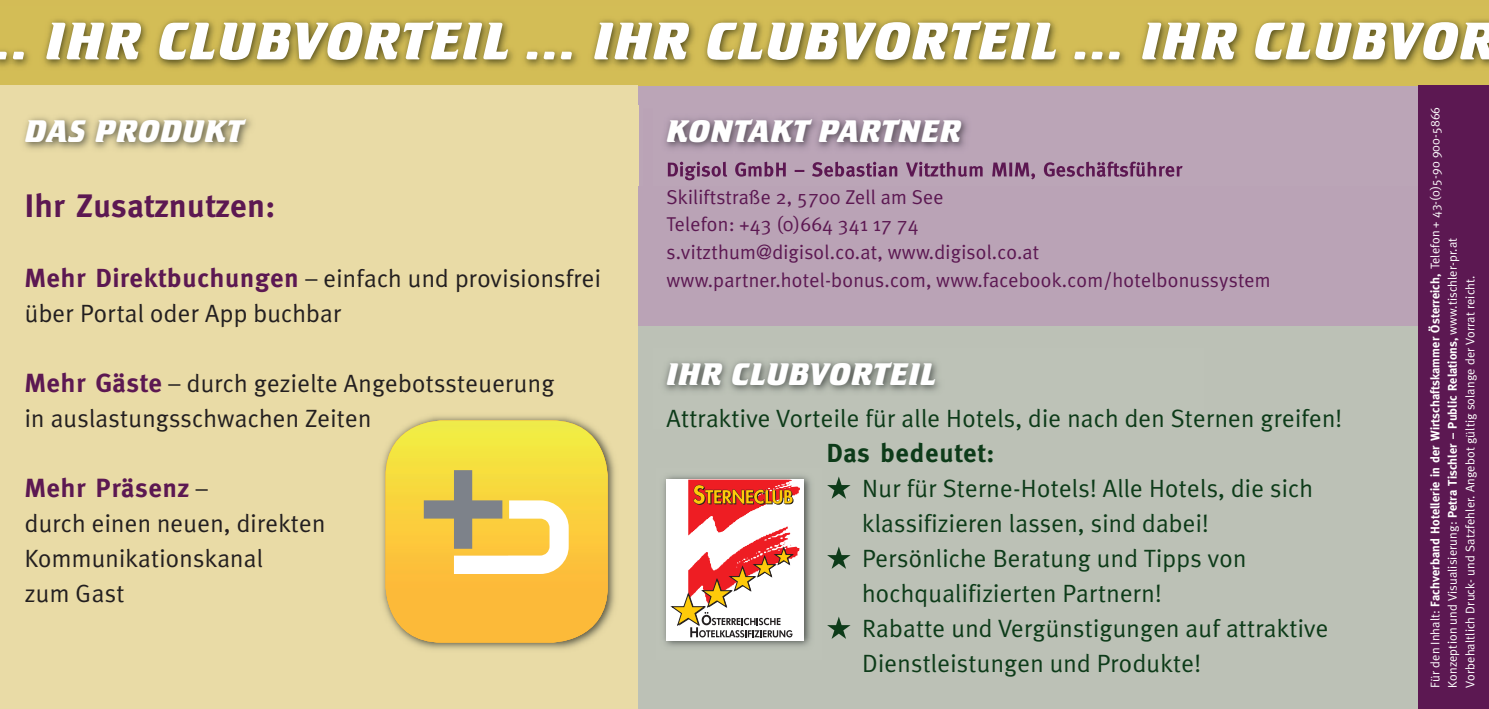
<style>
.page{position:relative;width:1489px;height:709px;background:#fff}
.page>*{position:absolute;margin:0;border:0;box-sizing:border-box;transform-origin:0 0}
.t1{font:55px "Crillee Bold Italic Plain";letter-spacing:.025em;color:#fff}
.t2{font:32.5px "Crillee Bold Italic Plain";letter-spacing:.015em;color:#fff}
.t3{font:700 32.5px "Meta";letter-spacing:.02em;color:#5c1852}
.t4{font:700 26.25px "Meta";letter-spacing:.035em;color:#0d3b19}
.t5{font:700 26.25px "Meta";letter-spacing:.035em;color:#5c1852}
.t6{font:25px/35px "Meta Plus Normal";letter-spacing:.01em;color:#0d3b19}
.t7{font:25px/35px "Meta Plus Normal";letter-spacing:.01em;color:#231f20}
.t8{font:20px/27.5px "Meta Plus Normal";letter-spacing:.01em;color:#5c1852}
.t9{font:12.5px/17.5px "Meta Plus Normal";letter-spacing:.01em;color:#fff}
.t10{font:700 12.5px "Meta";letter-spacing:.01em;color:#fff}
.s1{font-family:"Meta";font-weight:700;font-size:26.25px;color:#5c1852}
.s2{font-family:"Meta Plus Normal";font-weight:400;font-size:25px;color:#231f20}
.s3{font-family:"Meta Plus Normal";font-weight:400}
.s4{font-family:"Meta";font-weight:700}
</style>
<div class="page">
<div style="left:631px;top:85px;width:793px;height:248px;background:#baa3b6"></div>
<div style="left:0;top:0;width:1488px;height:85px;background:#d3bc56"></div>
<img style="left:638px;top:85px;width:779px;height:21px">
<img style="left:0;top:19px;width:1488px;height:49px">
<div style="left:638px;top:326px;width:793px;height:383px;background:#bcc1b6"></div>
<img style="left:665px;top:118px;width:518px;height:63px">
<img style="left:667px;top:162px;width:100px;height:18px">
<img style="left:664px;top:361px;width:275px;height:31px">
<svg style="left:827px;top:476px;width:23px;height:23px"></svg>
<svg style="left:827px;top:546px;width:23px;height:23px"></svg>
<svg style="left:827px;top:616px;width:23px;height:23px"></svg>
<img style="left:663px;top:475px;width:148px;height:172px">
<div style="left:666px;top:480px;width:137px;height:161px;background:#fff"></div>
<svg style="left:671px;top:480px;width:129px;height:157px"></svg>
<div style="left:1417px;top:85px;width:71px;height:624px;background:#5c1852"></div>
<div style="left:0;top:85px;width:638px;height:624px;background:#e9dba6"></div>
<img style="left:638px;top:109px;width:1px;height:77px">
<img style="left:23px;top:117px;width:229px;height:33px">
<img style="left:382px;top:416px;width:233px;height:233px">
<svg style="left:385px;top:420px;width:222px;height:222px;background:#f5cb42"></svg>
<svg style="left:424px;top:470px;width:144px;height:104px;background:#e5cd77"></svg>
<h1 class="t1" style="left:-4px;top:23px;width:1501px">.. IHR CLUBVORTEIL ... IHR CLUBVORTEIL ... IHR CLUBVOR</h1>
<h2 class="t2" style="left:25px;top:120px;width:220px">DAS PRODUKT</h2>
<h2 class="t3" style="left:25px;top:187px;width:252px">Ihr Zusatznutzen:</h2>
<p class="t7" style="left:25px;top:261px;width:577px"><span class="s1">Mehr Direktbuchungen</span> – einfach und provisionsfrei über Portal oder App buchbar</p>
<p class="t7" style="left:25px;top:366px;width:531px"><span class="s1">Mehr Gäste</span> – durch gezielte Angebotssteuerung in auslastungsschwachen Zeiten</p>
<p class="t5" style="left:25px;top:473px;width:184px">Mehr Präsenz <span class="s2">–</span></p>
<p class="t7" style="left:25px;top:506px;width:302px">durch einen neuen, direkten<br>Kommunikationskanal<br>zum Gast</p>
<h2 class="t2" style="left:666px;top:120px;width:296px">KONTAKT PARTNER</h2>
<p class="t8" style="left:666px;top:183px;width:605px">Skiliftstraße 2, 5700 Zell am See<br>Telefon: +43 (0)664 341 17 74<br>s.vitzthum@digisol.co.at, www.digisol.co.at www.partner.hotel-bonus.com, www.facebook.com/hotelbonussystem</p>
<h2 class="t2" style="left:666px;top:363px;width:271px">IHR CLUBVORTEIL</h2>
<p class="t6" style="left:666px;top:401px;width:677px">Attraktive Vorteile für alle Hotels, die nach den Sternen greifen!</p>
<p class="t4" style="left:826px;top:438px;width:169px">Das bedeutet:</p>
<p class="t6" style="left:862px;top:471px;width:468px">Nur für Sterne-Hotels! Alle Hotels, die sich klassifizieren lassen, sind dabei!<br>Persönliche Beratung und Tipps von hochqualifizierten Partnern!<br>Rabatte und Vergünstigungen auf attraktive Dienstleistungen und Produkte!</p>
<p class="t10" style="left:1427px;top:687px;width:582px;rotate:-90deg"><span class="s3">Für den Inhalt:</span> Fachverband Hotellerie in der Wirtschaftskammer Österreich, <span class="s3">Telefon + 43-(0)5-90 900-5866</span></p>
<p class="t9" style="left:1443px;top:687px;width:451px;rotate:-90deg">Konzeption und Visualisierung: <span class="s4">Petra Tischler – Public Relations,</span> www.tischler-pr.at<br>Vorbehaltlich Druck- und Satzfehler. Angebot gültig solange der Vorrat reicht.</p>
</div>
